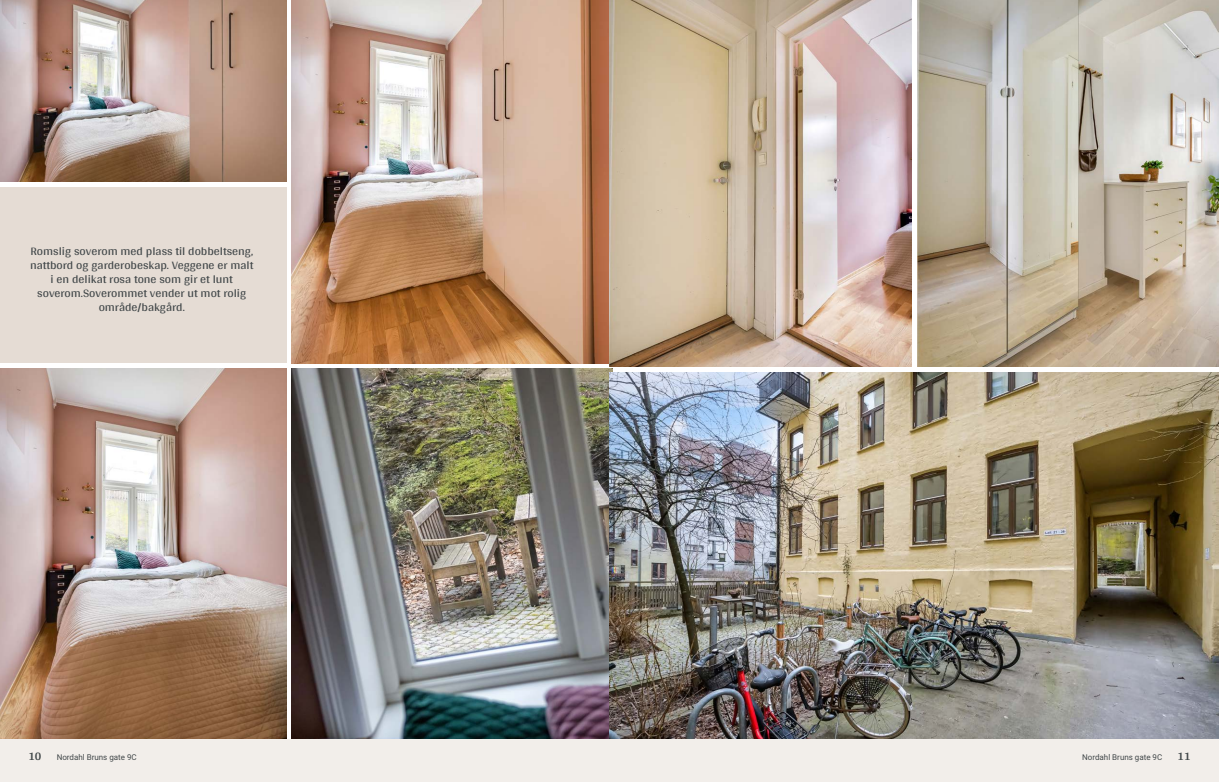
<style>
.page{position:relative;width:1219px;height:782px;background:#fff}
.page>*{position:absolute;margin:0;border:0;box-sizing:border-box;transform-origin:0 0}
.t1{font:12px/14px "Arya";color:#414749;text-align:center}
.t2{font:700 12px "Arya";color:#414749}
.t3{font:8px "Roboto Vitec";color:#414749}
</style>
<div class="page">
<img style="left:0;top:0;width:286px;height:181px">
<img style="left:0;top:369px;width:286px;height:370px">
<img style="left:292px;top:369px;width:320px;height:370px">
<img style="left:292px;top:0;width:317px;height:363px">
<div style="left:0;top:739px;width:612px;height:42px;background:#f2eeea"></div>
<div style="left:0;top:187px;width:286px;height:176px;background:#e5dcd4"></div>
<img style="left:609px;top:0;width:302px;height:367px">
<img style="left:917px;top:0;width:302px;height:367px">
<img style="left:609px;top:372px;width:610px;height:367px">
<div style="left:607px;top:739px;width:612px;height:42px;background:#f2eeea"></div>
<p class="t1" style="left:30px;top:243px;width:225px">Romslig soverom med plass til dobbeltseng, nattbord og garderobeskap. Veggene er malt i en delikat rosa tone som gir et lunt soverom.Soverommet vender ut mot rolig område/ bakgård.</p>
<p class="t2" style="left:28px;top:749px;width:15px">10</p>
<p class="t3" style="left:57px;top:751px;width:82px">Nordahl Bruns gate 9C</p>
<p class="t3" style="left:1082px;top:751px;width:82px">Nordahl Bruns gate 9C</p>
<p class="t2" style="left:1177px;top:749px;width:15px">11</p>
</div>
